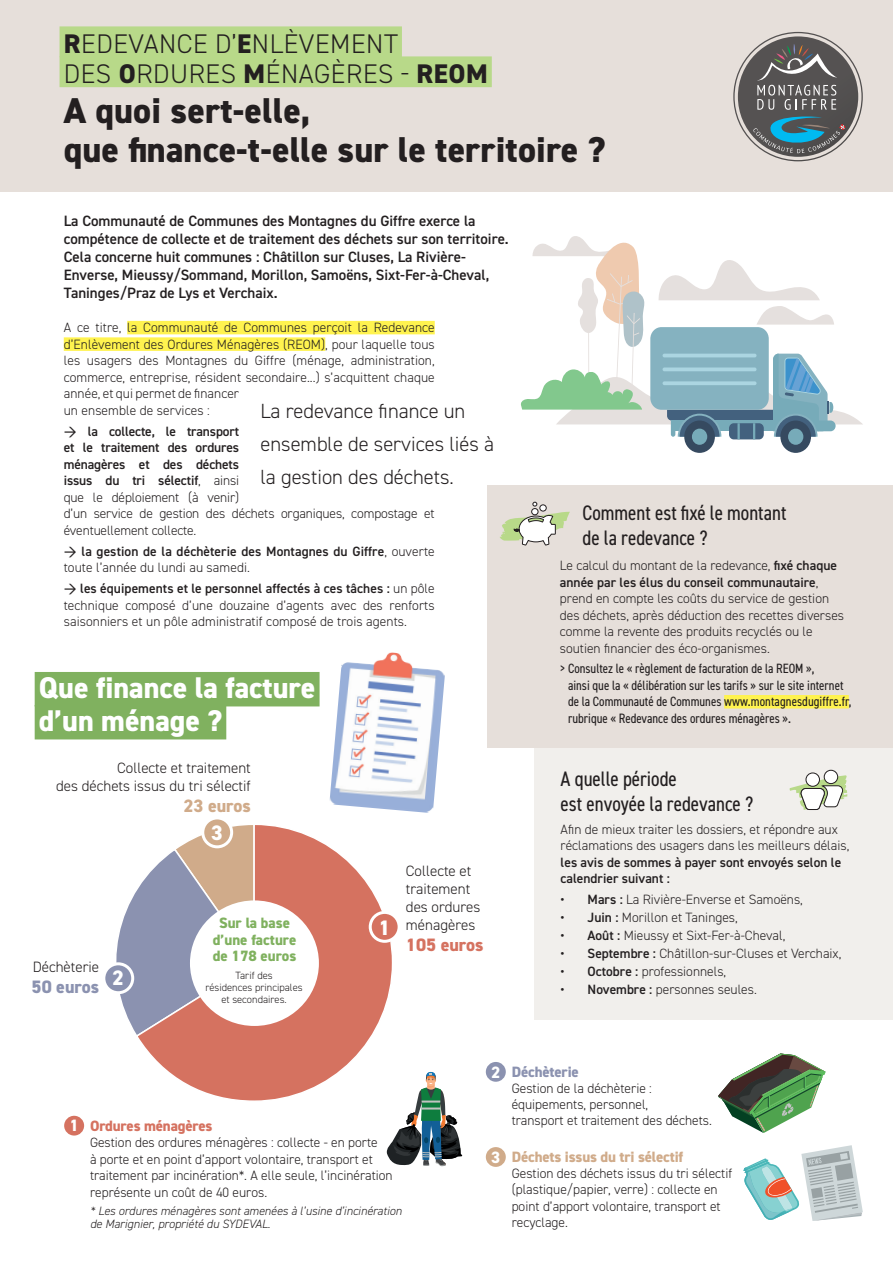
<style>
.page{position:relative;width:893px;height:1263px;background:#fff}
.page>*{position:absolute;margin:0;border:0;box-sizing:border-box;transform-origin:0 0}
.t1{font:800 36px/39px "DIN2014";letter-spacing:.005em;color:#231f20}
.t2{font:800 30px/33px "DIN2014";color:#fff}
.t3{font:300 27px/30px "DIN2014";letter-spacing:.02em;color:#231f20}
.t4{font:condensed 21px/25.2px "DIN2014";color:#231f20}
.t5{font:800 21px "DIN2014";color:#fff}
.t6{font:300 20.55px/33px "DIN2014";color:#231f20}
.t7{font:800 18px "DIN2014";color:#d57260}
.t8{font:800 18px "DIN2014";color:#8b92b0}
.t9{font:800 18px "DIN2014";color:#d0ab8a}
.t10{font:800 16.5px "DIN2014";color:#fff}
.t11{font:600 15px/18px "DIN2014";color:#231f20}
.t12{font:300 15px/18px "DIN2014";color:#231f20}
.t13{font:800 15px/16.5px "DIN2014";color:#80b15f;text-align:center}
.t14{font:800 15px "DIN2014";letter-spacing:-.01em;color:#d0ab8a}
.t15{font:800 15px "DIN2014";letter-spacing:-.01em;color:#d57260}
.t16{font:800 15px "DIN2014";letter-spacing:-.01em;color:#8b92b0}
.t17{font:300 13.65px/16.2px "DIN2014";color:#231f20}
.t18{font:condensed 13.65px "DIN2014";color:#231f20}
.t19{font:300 13.5px/16.5px "DIN2014";color:#231f20}
.t20{font:condensed 13.5px/16.5px "DIN2014";color:#231f20}
.t21{font:600 13.5px/16.5px "DIN2014";color:#231f20}
.t22{font:italic 300 12.15px/13.5px "DIN2014";color:#231f20}
.t23{font:300 10.5px/12px "DIN2014";color:#231f20;text-align:center}
.s1{font-weight:800}
.s2{font-weight:800;font-size:15px}
.s3{font-weight:600}
.s4{font-weight:300}
.s5{font-size:13.5px}
</style>
<div class="page">
<div style="left:0;top:0;width:893px;height:192px;background:#e6dfda"></div>
<img style="left:329px;top:652px;width:116px;height:161px">
<div style="left:535px;top:740px;width:358px;height:280px;background:#f1efec"></div>
<div style="left:684px;top:420px;width:31px;height:33px;background:#364a60;border-radius:50%"></div>
<div style="left:780px;top:420px;width:31px;height:33px;background:#364a60;border-radius:50%"></div>
<div style="left:692px;top:429px;width:15px;height:16px;background:#77abb9;border-radius:50%"></div>
<div style="left:788px;top:429px;width:15px;height:16px;background:#77abb9;border-radius:50%"></div>
<svg style="left:521px;top:236px;width:342px;height:203px"></svg>
<svg style="left:733px;top:32px;width:130px;height:129px"></svg>
<div style="left:806px;top:772px;width:14px;height:15px;border:1px solid #231f20;border-radius:50%"></div>
<svg style="left:789px;top:775px;width:59px;height:35px"></svg>
<div style="left:824px;top:770px;width:14px;height:13px;background:#fff;border-radius:50%"></div>
<div style="left:824px;top:770px;width:14px;height:14px;border:1px solid #231f20;border-radius:50%"></div>
<div style="left:488px;top:485px;width:405px;height:262px;background:#e6dfda"></div>
<svg style="left:500px;top:502px;width:70px;height:44px"></svg>
<div style="left:127px;top:321px;width:308px;height:13px;background:#fff34f"></div>
<div style="left:64px;top:337px;width:261px;height:14px;background:#fff34f"></div>
<div style="left:724px;top:695px;width:125px;height:13px;background:#fff34f"></div>
<svg style="left:743px;top:1145px;width:120px;height:76px"></svg>
<div style="left:35px;top:672px;width:285px;height:34px;background:#80b15f"></div>
<div style="left:35px;top:705px;width:191px;height:34px;background:#80b15f"></div>
<svg style="left:116px;top:893px;width:19px;height:139px"></svg>
<svg style="left:135px;top:825px;width:257px;height:276px"></svg>
<div style="left:370px;top:912px;width:29px;height:29px;background:#d57260;border-radius:50%"></div>
<div style="left:369px;top:911px;width:32px;height:32px;border:3px solid #fff;border-radius:50%"></div>
<div style="left:104px;top:964px;width:29px;height:29px;background:#8b92b0;border-radius:50%"></div>
<div style="left:102px;top:962px;width:32px;height:32px;border:3px solid #fff;border-radius:50%"></div>
<div style="left:203px;top:818px;width:29px;height:29px;background:#d0ab8a;border-radius:50%"></div>
<div style="left:201px;top:816px;width:32px;height:32px;border:3px solid #fff;border-radius:50%"></div>
<svg style="left:385px;top:1072px;width:77px;height:94px"></svg>
<svg style="left:718px;top:1053px;width:108px;height:80px"></svg>
<div style="left:190px;top:900px;width:129px;height:126px;background:#fff;border-radius:50%"></div>
<div style="left:64px;top:1116px;width:20px;height:19px;background:#d57260;border-radius:50%"></div>
<div style="left:486px;top:1062px;width:20px;height:20px;background:#8b92b0;border-radius:50%"></div>
<div style="left:486px;top:1147px;width:20px;height:20px;background:#d0ab8a;border-radius:50%"></div>
<div style="left:60px;top:26px;width:342px;height:31px;background:#b8d989"></div>
<div style="left:60px;top:56px;width:432px;height:31px;background:#b8d989"></div>
<h3 class="t3" style="left:64px;top:29px;width:425px"><span class="s1">R</span>EDEVANCE D’<span class="s1">E</span>NLÈVEMENT<br>DES <span class="s1">O</span>RDURES <span class="s1">M</span>ÉNAGÈRES - <span class="s1">REOM</span></h3>
<h1 class="t1" style="left:64px;top:91px;width:543px">A quoi sert-elle,<br>que finance-t-elle sur le territoire ?</h1>
<p class="t11" style="left:64px;top:212px;width:446px">La Communauté de Communes des Montagnes du Giffre exerce la compétence de collecte et de traitement des déchets sur son territoire.<br>Cela concerne huit communes : Châtillon sur Cluses, La Rivière-Enverse, Mieussy/Sommand, Morillon, Samoëns, Sixt-Fer-à-Cheval, Taninges/Praz de Lys et Verchaix.</p>
<p class="t19" style="left:64px;top:319px;width:372px">A ce titre, la Communauté de Communes perçoit la Redevance d’Enlèvement des Ordures Ménagères (REOM), pour laquelle tous les usagers des Montagnes du Giffre (ménage, administration, commerce, entreprise, résident secondaire...) s’acquittent chaque année, et qui permet de financer<br>un ensemble de services :</p>
<p class="t19" style="left:64px;top:423px;width:372px"><span class="s2">→</span> <span class="s3">la collecte, le transport<br>et le traitement des ordures<br>ménagères et des déchets<br>issus du tri sélectif</span>, ainsi<br>que le déploiement (à venir)<br>d’un service de gestion des déchets organiques, compostage et éventuellement collecte.</p>
<p class="t21" style="left:64px;top:542px;width:372px"><span class="s2">→</span> la gestion de la déchèterie des Montagnes du Giffre<span class="s4">, ouverte toute l’année du lundi au samedi.</span></p>
<p class="t19" style="left:64px;top:580px;width:372px;text-align:justify"><span class="s2">→</span> <span class="s3">les équipements et le personnel affectés à ces tâches :</span> un pôle technique composé d’une douzaine d’agents avec des renforts saisonniers et un pôle administratif composé de trois agents.</p>
<h3 class="t6" style="left:260px;top:395px;width:235px">La redevance finance un ensemble de services liés à la gestion des déchets.</h3>
<h2 class="t2" style="left:39px;top:671px;width:278px">Que finance la facture d’un ménage ?</h2>
<p class="t12" style="left:56px;top:759px;width:196px;text-align:right">Collecte et traitement<br>des déchets issus du tri sélectif</p>
<h3 class="t9" style="left:183px;top:794px;width:69px">23 euros</h3>
<h3 class="t5" style="left:211px;top:819px;width:13px">3</h3>
<p class="t12" style="left:33px;top:958px;width:68px">Déchèterie</p>
<h3 class="t8" style="left:32px;top:975px;width:94px">50 euros <sup>2</sup></h3>
<p class="t13" style="left:213px;top:915px;width:85px">Sur la base d’une facture de 178 euros</p>
<p class="t23" style="left:205px;top:969px;width:99px">Tarif des<br>résidences principales et secondaires.</p>
<h3 class="t5" style="left:379px;top:913px;width:13px">1</h3>
<p class="t12" style="left:406px;top:862px;width:76px">Collecte et traitement des ordures ménagères</p>
<h3 class="t7" style="left:406px;top:933px;width:79px">105 euros</h3>
<h3 class="t4" style="left:583px;top:499px;width:205px">Comment est fixé le montant de la redevance ?</h3>
<p class="t19" style="left:560px;top:557px;width:286px">Le calcul du montant de la redevance, <span class="s3">fixé chaque année par les élus du conseil communautaire</span>, prend en compte les coûts du service de gestion des déchets, après déduction des recettes diverses comme la revente des produits recyclés ou le soutien financier des éco-organismes.</p>
<p class="t20" style="left:568px;top:660px;width:285px;text-indent:-8px">&gt; Consultez le « règlement de facturation de la REOM »,<br>ainsi que la « délibération sur les tarifs » sur le site internet de la Communauté de Communes www.montagnesdugiffre.fr,</p>
<p class="t18" style="left:568px;top:709px;width:224px">rubrique « Redevance des ordures ménagères ».</p>
<h3 class="t4" style="left:561px;top:765px;width:194px">A quelle période<br>est envoyée la redevance ?</h3>
<p class="t19" style="left:561px;top:821px;width:290px">Afin de mieux traiter les dossiers, et répondre aux réclamations des usagers dans les meilleurs délais,</p>
<p class="t21" style="left:561px;top:853px;width:282px">les avis de sommes à payer sont envoyés selon le calendrier suivant :</p>
<p class="t19" style="left:561px;top:891px;width:244px"><span class="s3">• Mars :</span> La Rivière-Enverse et Samoëns,</p>
<p class="t19" style="left:561px;top:909px;width:179px"><span class="s3">• Juin :</span> Morillon et Taninges,</p>
<p class="t19" style="left:561px;top:927px;width:226px"><span class="s3">• Août :</span> Mieussy et Sixt-Fer-à-Cheval,</p>
<p class="t19" style="left:561px;top:945px;width:282px"><span class="s3">• Septembre :</span> Châtillon-sur-Cluses et Verchaix,</p>
<p class="t19" style="left:561px;top:963px;width:167px"><span class="s3">• Octobre :</span> professionnels,</p>
<p class="t19" style="left:561px;top:981px;width:198px"><span class="s3">• Novembre :</span> personnes seules.</p>
<p class="t10" style="left:69px;top:1115px;width:11px">1</p>
<p class="t15" style="left:90px;top:1115px;width:124px">Ordures ménagères</p>
<p class="t17" style="left:90px;top:1134px;width:304px"><span class="s5">G</span>estion des ordures ménagères : collecte - en porte<br>à porte et en point d’apport volontaire, transport et traitement par incinération*. A elle seule, l’incinération représente un coût de 40 euros.</p>
<p class="t22" style="left:90px;top:1204px;width:313px">* Les ordures ménagères sont amenées à l’usine d’incinération de Marignier, propriété du SYDEVAL.</p>
<p class="t10" style="left:491px;top:1061px;width:11px">2</p>
<p class="t10" style="left:491px;top:1146px;width:11px">3</p>
<p class="t16" style="left:512px;top:1062px;width:69px">Déchèterie</p>
<p class="t17" style="left:512px;top:1080px;width:202px">Gestion de la déchèterie : équipements, personnel,<br>transport et traitement des déchets.</p>
<p class="t14" style="left:512px;top:1147px;width:173px">Déchets issus du tri sélectif</p>
<p class="t17" style="left:512px;top:1165px;width:222px">Gestion des déchets issus du tri sélectif (plastique/papier, verre) : collecte en point d’apport volontaire, transport et recyclage.</p>
</div>
